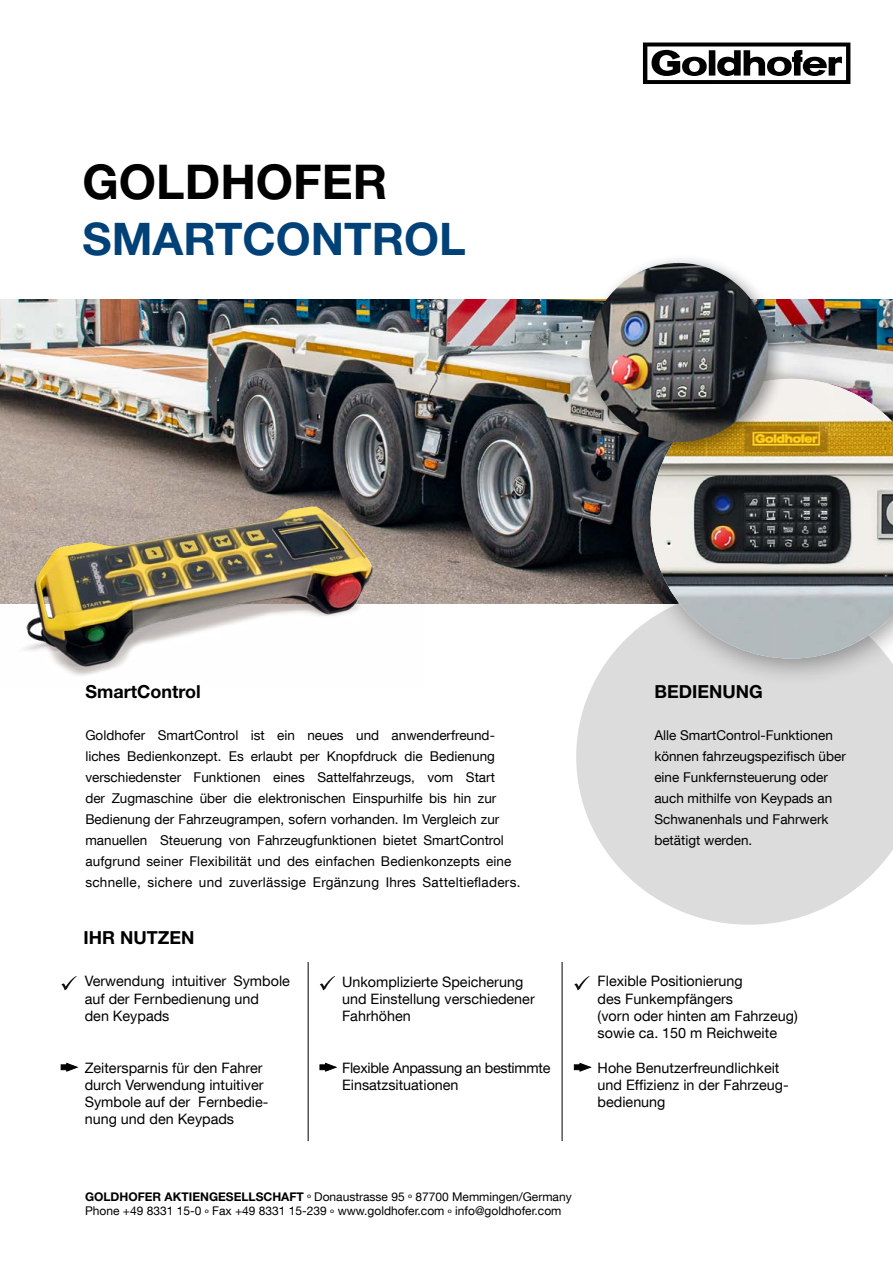
<style>
.page{position:relative;width:893px;height:1263px;background:#fff}
.page>*{position:absolute;margin:0;border:0;box-sizing:border-box;transform-origin:0 0}
.t1{font:700 48px "Helvetica Neue LT Com";color:#000}
.t2{font:700 45px "Helvetica Neue LT Com";color:#004177}
.t3{font:700 18px "Helvetica Neue LT Com";color:#000}
.t4{font:14.4px/17.2px "Helvetica Neue LT Com";color:#000}
.t5{font:14.4px/17.2px "Helvetica Neue LT Com";letter-spacing:-.02em;color:#000}
.t6{font:13.5px/21px "Helvetica Neue LT Com";color:#000}
.t7{font:12px/14.4px "Helvetica Neue LT Com";color:#000}
.s1{font-weight:700}
</style>
<div class="page">
<img style="left:0;top:300px;width:893px;height:304px">
<svg style="left:576px;top:589px;width:317px;height:336px;fill:#dcdcdc"></svg>
<img style="left:0;top:475px;width:424px;height:201px">
<div style="left:631px;top:360px;width:262px;height:327px;background:#000;opacity:.4"></div>
<img style="left:651px;top:379px;width:242px;height:279px">
<svg style="left:61px;top:1063px;width:17px;height:9px"></svg>
<svg style="left:61px;top:976px;width:16px;height:14px"></svg>
<hr style="left:308px;top:962px;width:1px;height:179px;background:#000">
<svg style="left:320px;top:1063px;width:17px;height:9px"></svg>
<svg style="left:320px;top:976px;width:15px;height:14px"></svg>
<svg style="left:574px;top:976px;width:16px;height:14px"></svg>
<svg style="left:574px;top:1063px;width:17px;height:9px"></svg>
<div style="left:580px;top:254px;width:207px;height:207px;background:#000;opacity:.4"></div>
<img style="left:589px;top:263px;width:179px;height:179px;border-radius:90px">
<hr style="left:562px;top:962px;width:1px;height:179px;background:#000">
<svg style="left:643px;top:43px;width:207px;height:41px"></svg>
<h1 class="t1" style="left:83px;top:152px;width:306px">GOLDHOFER</h1>
<h2 class="t2" style="left:83px;top:210px;width:385px">SMARTCONTROL</h2>
<h3 class="t3" style="left:85px;top:680px;width:117px">SmartControl</h3>
<p class="t6" style="left:85px;top:724px;width:437px">Goldhofer SmartControl ist ein neues und anwenderfreund&shy;liches Bedienkonzept. Es erlaubt per Knopfdruck die Bedienung verschiedenster Funktionen eines Sattelfahrzeugs, vom Start<br>der Zugmaschine über die elektronischen Einspurhilfe bis hin zur Bedienung der Fahrzeugrampen, sofern vorhanden. Im Vergleich zur manuellen Steuerung von Fahrzeugfunktionen bietet SmartControl aufgrund seiner Flexibilität und des einfachen Bedienkonzepts eine schnelle, sichere und zuverlässige Ergänzung Ihres Satteltiefladers.</p>
<h3 class="t3" style="left:84px;top:927px;width:112px">IHR NUTZEN</h3>
<p class="t4" style="left:85px;top:972px;width:207px">Verwendung intuitiver Symbole auf der Fernbedienung und<br>den Keypads</p>
<p class="t4" style="left:85px;top:1058px;width:185px">Zeitersparnis für den Fahrer durch Verwendung intuitiver<br>Symbole auf der Fernbedie&shy;nung und den Keypads</p>
<p class="t4" style="left:342px;top:972px;width:194px">Unkomplizierte Speicherung und Einstellung verschiedener<br>Fahrhöhen</p>
<p class="t5" style="left:342px;top:1059px;width:210px">Flexible Anpassung an bestimmte<br>Einsatzsituationen</p>
<p class="t7" style="left:85px;top:1189px;width:488px"><span class="s1">GOLDHOFER AKTIENGESELLSCHAFT</span> <sub>º</sub> Donaustrasse 95 <sub>º</sub> 87700 Memmingen/Germany<br>Phone +49 8331 15-0 <sub>º</sub> Fax +49 8331 15-239 <sub>º</sub> www.goldhofer.com <sub>º</sub> info@goldhofer.com</p>
<h3 class="t3" style="left:654px;top:680px;width:110px">BEDIENUNG</h3>
<p class="t6" style="left:654px;top:724px;width:193px">Alle SmartControl-Funktionen können fahrzeugspezifisch über eine Funkfernsteuerung oder auch mithilfe von Keypads an<br>Schwanenhals und Fahrwerk betätigt werden.</p>
<p class="t4" style="left:598px;top:972px;width:202px">Flexible Positionierung<br>des Funkempfängers<br>(vorn oder hinten am Fahrzeug) sowie ca. 150 m Reichweite</p>
<p class="t4" style="left:598px;top:1058px;width:193px">Hohe Benutzerfreundlichkeit und Effizienz in der Fahrzeug&shy;bedienung</p>
</div>
